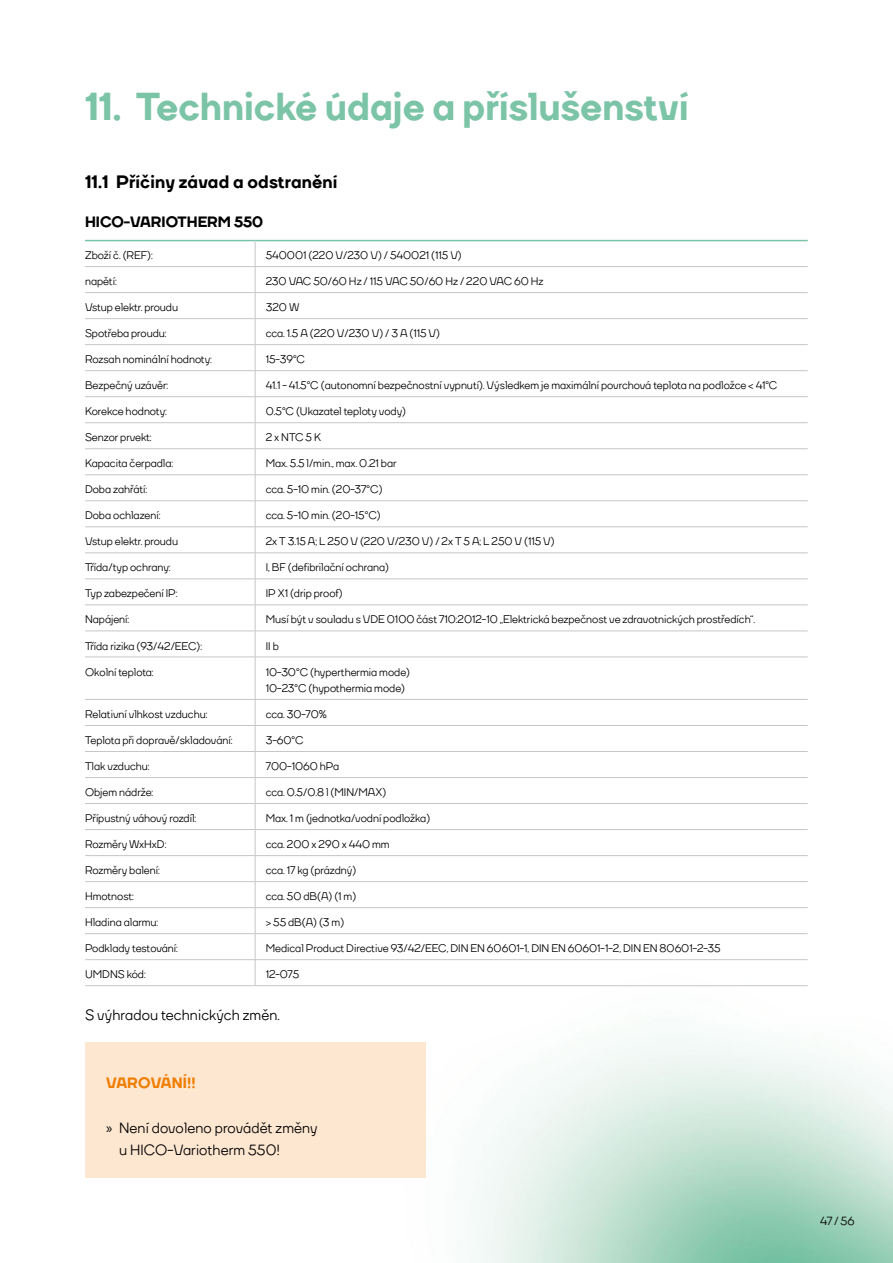
<style>
.page{position:relative;width:893px;height:1263px;background:#fff}
.page>*{position:absolute;margin:0;border:0;box-sizing:border-box;transform-origin:0 0}
.t1{font:800 39px "TT Firs";color:#7cc4a7}
.t2{font:800 18px "TT Firs";letter-spacing:.01em;color:#000}
.t3{font:500 15px/22.5px "TT Firs";letter-spacing:.01em;color:#000}
.t4{font:800 15px "TT Firs";color:#000}
.t5{font:800 15px "TT Firs";letter-spacing:.01em;color:#ef7d00}
.t6{font:500 12px "TT Firs";color:#000}
.t7{font:500 11.25px/16.5px "TT Firs";color:#000}
.s1{font-family:"Myriad Pro";font-weight:400}
</style>
<div class="page">
<hr style="left:85px;top:240px;width:170px;height:1px;background:#7cc4a7">
<hr style="left:255px;top:240px;width:553px;height:1px;background:#7cc4a7">
<hr style="left:85px;top:292px;width:170px;height:1px;background:#c6c6c6">
<hr style="left:255px;top:292px;width:553px;height:1px;background:#c6c6c6">
<hr style="left:85px;top:318px;width:170px;height:1px;background:#c6c6c6">
<hr style="left:255px;top:318px;width:553px;height:1px;background:#c6c6c6">
<hr style="left:85px;top:344px;width:170px;height:1px;background:#c6c6c6">
<hr style="left:255px;top:344px;width:553px;height:1px;background:#c6c6c6">
<hr style="left:85px;top:370px;width:170px;height:1px;background:#c6c6c6">
<hr style="left:255px;top:370px;width:553px;height:1px;background:#c6c6c6">
<hr style="left:85px;top:396px;width:170px;height:1px;background:#c6c6c6">
<hr style="left:255px;top:396px;width:553px;height:1px;background:#c6c6c6">
<hr style="left:85px;top:422px;width:170px;height:1px;background:#c6c6c6">
<hr style="left:255px;top:422px;width:553px;height:1px;background:#c6c6c6">
<hr style="left:85px;top:448px;width:170px;height:1px;background:#c6c6c6">
<hr style="left:255px;top:448px;width:553px;height:1px;background:#c6c6c6">
<hr style="left:85px;top:474px;width:170px;height:1px;background:#c6c6c6">
<hr style="left:255px;top:474px;width:553px;height:1px;background:#c6c6c6">
<hr style="left:85px;top:500px;width:170px;height:1px;background:#c6c6c6">
<hr style="left:255px;top:500px;width:553px;height:1px;background:#c6c6c6">
<hr style="left:85px;top:526px;width:170px;height:1px;background:#c6c6c6">
<hr style="left:255px;top:526px;width:553px;height:1px;background:#c6c6c6">
<hr style="left:85px;top:553px;width:170px;height:1px;background:#c6c6c6">
<hr style="left:255px;top:553px;width:553px;height:1px;background:#c6c6c6">
<hr style="left:85px;top:579px;width:170px;height:1px;background:#c6c6c6">
<hr style="left:255px;top:579px;width:553px;height:1px;background:#c6c6c6">
<hr style="left:85px;top:605px;width:170px;height:1px;background:#c6c6c6">
<hr style="left:255px;top:605px;width:553px;height:1px;background:#c6c6c6">
<hr style="left:85px;top:631px;width:170px;height:1px;background:#c6c6c6">
<hr style="left:255px;top:631px;width:553px;height:1px;background:#c6c6c6">
<svg style="left:255px;top:241px;width:1px;height:416px"></svg>
<hr style="left:85px;top:657px;width:170px;height:1px;background:#c6c6c6">
<hr style="left:255px;top:657px;width:553px;height:1px;background:#c6c6c6">
<hr style="left:255px;top:657px;width:1px;height:42px;background:#c6c6c6">
<hr style="left:85px;top:699px;width:170px;height:1px;background:#c6c6c6">
<hr style="left:255px;top:699px;width:553px;height:1px;background:#c6c6c6">
<hr style="left:85px;top:725px;width:170px;height:1px;background:#c6c6c6">
<hr style="left:255px;top:725px;width:553px;height:1px;background:#c6c6c6">
<hr style="left:85px;top:751px;width:170px;height:1px;background:#c6c6c6">
<hr style="left:255px;top:751px;width:553px;height:1px;background:#c6c6c6">
<hr style="left:85px;top:777px;width:170px;height:1px;background:#c6c6c6">
<hr style="left:255px;top:777px;width:553px;height:1px;background:#c6c6c6">
<hr style="left:85px;top:803px;width:170px;height:1px;background:#c6c6c6">
<hr style="left:255px;top:803px;width:553px;height:1px;background:#c6c6c6">
<hr style="left:85px;top:829px;width:170px;height:1px;background:#c6c6c6">
<hr style="left:255px;top:829px;width:553px;height:1px;background:#c6c6c6">
<hr style="left:85px;top:855px;width:170px;height:1px;background:#c6c6c6">
<hr style="left:255px;top:855px;width:553px;height:1px;background:#c6c6c6">
<hr style="left:85px;top:881px;width:170px;height:1px;background:#c6c6c6">
<hr style="left:255px;top:881px;width:553px;height:1px;background:#c6c6c6">
<hr style="left:85px;top:907px;width:170px;height:1px;background:#c6c6c6">
<hr style="left:255px;top:907px;width:553px;height:1px;background:#c6c6c6">
<hr style="left:85px;top:933px;width:170px;height:1px;background:#c6c6c6">
<hr style="left:255px;top:933px;width:553px;height:1px;background:#c6c6c6">
<hr style="left:85px;top:959px;width:170px;height:1px;background:#c6c6c6">
<hr style="left:255px;top:959px;width:553px;height:1px;background:#c6c6c6">
<svg style="left:255px;top:700px;width:1px;height:285px"></svg>
<hr style="left:85px;top:985px;width:170px;height:1px;background:#c6c6c6">
<hr style="left:255px;top:985px;width:553px;height:1px;background:#c6c6c6">
<hr style="left:85px;top:266px;width:170px;height:1px;background:#c6c6c6">
<hr style="left:255px;top:266px;width:553px;height:1px;background:#c6c6c6">
<div style="left:85px;top:1043px;width:340px;height:135px;background:#fee7d1"></div>
<h1 class="t1" style="left:85px;top:82px;width:605px">11. Technické údaje a příslušenství</h1>
<h2 class="t2" style="left:85px;top:170px;width:254px">11.1 Příčiny závad a odstranění</h2>
<h3 class="t4" style="left:85px;top:212px;width:180px">HICO-VARIOTHERM 550</h3>
<p class="t7" style="left:85px;top:247px;width:69px">Zboží č. (REF):</p>
<p class="t7" style="left:266px;top:247px;width:198px">540001 (220 V/230 V) / 540021 (115 V)</p>
<p class="t7" style="left:85px;top:273px;width:33px">napětí:</p>
<p class="t7" style="left:266px;top:273px;width:279px">230 VAC 50/60 Hz / 115 VAC 50/60 Hz / 220 VAC 60 Hz</p>
<p class="t7" style="left:85px;top:299px;width:95px">Vstup elektr. proudu</p>
<p class="t7" style="left:266px;top:299px;width:35px">320 W</p>
<p class="t7" style="left:85px;top:325px;width:83px">Spotřeba proudu:</p>
<p class="t7" style="left:266px;top:325px;width:176px">cca. 1.5 A (220 V/230 V) / 3 A (115 V)</p>
<p class="t7" style="left:85px;top:351px;width:128px">Rozsah nominální hodnoty:</p>
<p class="t7" style="left:266px;top:351px;width:41px">15-39°C</p>
<p class="t7" style="left:85px;top:377px;width:85px">Bezpečný uzávěr:</p>
<p class="t7" style="left:266px;top:377px;width:513px">41.1 - 41.5°C (autonomní bezpečnostní vypnutí). Výsledkem je maximální povrchová teplota na podložce &lt; 41°C</p>
<p class="t7" style="left:85px;top:403px;width:83px">Korekce hodnoty:</p>
<p class="t7" style="left:266px;top:403px;width:142px">0.5°C (Ukazatel teploty vody)</p>
<p class="t7" style="left:85px;top:429px;width:68px">Senzor prvekt:</p>
<p class="t7" style="left:266px;top:429px;width:57px">2 x NTC 5 K</p>
<p class="t7" style="left:85px;top:455px;width:90px">Kapacita čerpadla:</p>
<p class="t7" style="left:266px;top:455px;width:132px">Max. 5.5 l/min., max. 0.21 bar</p>
<p class="t7" style="left:85px;top:481px;width:64px">Doba zahřátí:</p>
<p class="t7" style="left:266px;top:481px;width:118px">cca. 5-10 min. (20-37°C)</p>
<p class="t7" style="left:85px;top:507px;width:77px">Doba ochlazení:</p>
<p class="t7" style="left:266px;top:507px;width:116px">cca. 5-10 min. (20-15°C)</p>
<p class="t7" style="left:85px;top:533px;width:95px">Vstup elektr. proudu</p>
<p class="t7" style="left:266px;top:533px;width:291px">2x T 3.15 A; L 250 V (220 V/230 V) / 2x T 5 A; L 250 V (115 V)</p>
<p class="t7" style="left:85px;top:559px;width:87px">Třída/typ ochrany:</p>
<p class="t7" style="left:266px;top:559px;width:125px">I, BF (defibrilační ochrana)</p>
<p class="t7" style="left:85px;top:585px;width:94px">Typ zabezpečení IP:</p>
<p class="t7" style="left:266px;top:585px;width:78px">IP X1 (drip proof)</p>
<p class="t7" style="left:85px;top:611px;width:46px">Napájení:</p>
<p class="t7" style="left:266px;top:611px;width:491px">Musí být v souladu s VDE 0100 část 710:2012-10 „Elektrická bezpečnost ve zdravotnických prostředích“.</p>
<p class="t7" style="left:85px;top:637px;width:119px">Třída rizika (93/42/EEC):</p>
<p class="t7" style="left:266px;top:637px;width:15px">II b</p>
<p class="t7" style="left:85px;top:663px;width:70px">Okolní teplota:</p>
<p class="t7" style="left:266px;top:663px;width:146px">10-30°C (hyperthermia mode)<br>10-23°C (hypothermia mode)</p>
<p class="t7" style="left:85px;top:706px;width:124px">Relativní vlhkost vzduchu:</p>
<p class="t7" style="left:266px;top:706px;width:63px">cca. 30-70%</p>
<p class="t7" style="left:85px;top:732px;width:149px">Teplota při dopravě/skladování:</p>
<p class="t7" style="left:266px;top:732px;width:39px">3-60°C</p>
<p class="t7" style="left:85px;top:758px;width:66px">Tlak vzduchu:</p>
<p class="t7" style="left:266px;top:758px;width:75px">700-1060 hPa</p>
<p class="t7" style="left:85px;top:784px;width:70px">Objem nádrže:</p>
<p class="t7" style="left:266px;top:784px;width:122px">cca. 0.5/0.8 l (MIN/MAX)</p>
<p class="t7" style="left:85px;top:810px;width:113px">Přípustný váhový rozdíl:</p>
<p class="t7" style="left:266px;top:810px;width:166px">Max. 1 m (jednotka/vodní podložka)</p>
<p class="t7" style="left:85px;top:836px;width:83px">Rozměry WxHxD:</p>
<p class="t7" style="left:266px;top:836px;width:125px">cca. 200 x 290 x 440 mm</p>
<p class="t7" style="left:85px;top:862px;width:76px">Rozměry balení:</p>
<p class="t7" style="left:266px;top:862px;width:92px">cca. 17 kg (prázdný)</p>
<p class="t7" style="left:85px;top:888px;width:50px">Hmotnost:</p>
<p class="t7" style="left:266px;top:888px;width:92px">cca. 50 dB(A) (1 m)</p>
<p class="t7" style="left:85px;top:914px;width:75px">Hladina alarmu:</p>
<p class="t7" style="left:266px;top:914px;width:80px">&gt; 55 dB(A) (3 m)</p>
<p class="t7" style="left:85px;top:940px;width:94px">Podklady testování:</p>
<p class="t7" style="left:266px;top:940px;width:456px">Medical Product Directive 93/42/EEC, DIN EN 60601-1, DIN EN 60601-1-2, DIN EN 80601-2-35</p>
<p class="t7" style="left:85px;top:966px;width:62px">UMDNS kód:</p>
<p class="t7" style="left:266px;top:966px;width:35px">12-075</p>
<h3 class="t3" style="left:85px;top:1004px;width:196px">S výhradou technických změn.</h3>
<h3 class="t5" style="left:106px;top:1073px;width:91px">VAROVÁNÍ!!</h3>
<h3 class="t3" style="left:119px;top:1116px;width:200px;text-indent:-13px"><span class="s1">»</span> Není dovoleno provádět změny u HICO-Variotherm 550!</h3>
<p class="t6" style="left:820px;top:1213px;width:36px">47/56</p>
</div>
